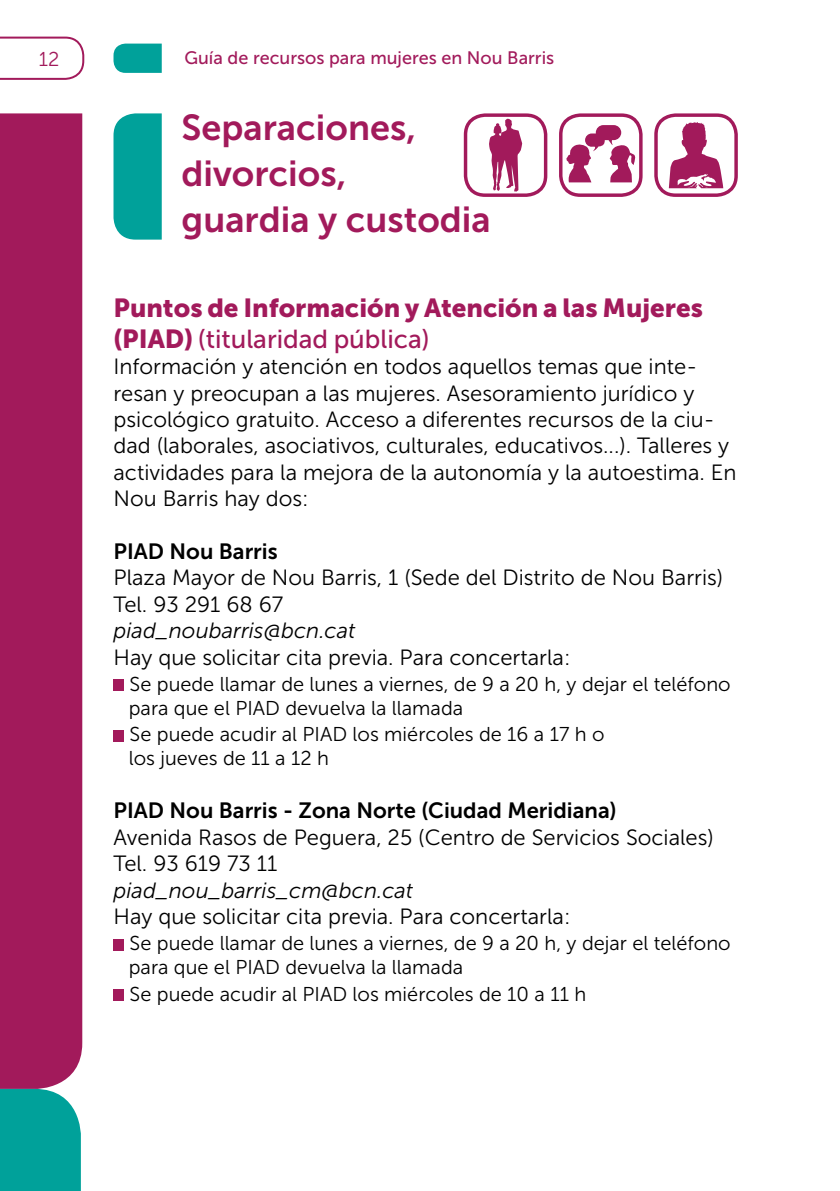
<style>
.page{position:relative;width:840px;height:1191px;background:#fff}
.page>*{position:absolute;margin:0;border:0;box-sizing:border-box;transform-origin:0 0}
.t1{font:36px/46px "Museo Sans 700";color:#a21a5b}
.t2{font:26px "Museo Sans 900";color:#a21a5b}
.t3{font:26px "Museo Sans 500";color:#a21a5b}
.t4{font:22px/26.4px "Museo Sans 300";color:#000}
.t5{font:22px "Museo Sans 700";color:#000}
.t6{font:italic 22px "Museo Sans 300";color:#000}
.t7{font:20px/24px "Museo Sans 300";color:#000}
.t8{font:20px "Museo Sans 300";color:#a21a5b}
.t9{font:18px "Museo Sans 500";color:#a21a5b}
.s1{font-family:"Museo Sans 900"}
</style>
<div class="page">
<div style="left:0;top:113px;width:82px;height:976px;background:#a21a5b"></div>
<div style="left:0;top:1089px;width:81px;height:102px;background:#00a19a"></div>
<svg style="left:0;top:36px;width:85px;height:44px"></svg>
<svg style="left:113px;top:44px;width:49px;height:29px"></svg>
<div style="left:113px;top:679px;width:11px;height:12px;background:#a21a5b"></div>
<div style="left:113px;top:730px;width:11px;height:11px;background:#a21a5b"></div>
<div style="left:113px;top:939px;width:11px;height:11px;background:#a21a5b"></div>
<div style="left:113px;top:989px;width:11px;height:11px;background:#a21a5b"></div>
<svg style="left:113px;top:113px;width:49px;height:127px;background:#0da59f"></svg>
<div style="left:463px;top:113px;width:84px;height:84px;border:3px solid #a21a5b;border-radius:20px"></div>
<svg style="left:489px;top:118px;width:33px;height:73px"></svg>
<div style="left:558px;top:113px;width:84px;height:84px;border:3px solid #a21a5b;border-radius:20px"></div>
<svg style="left:566px;top:125px;width:70px;height:57px"></svg>
<div style="left:654px;top:113px;width:83px;height:84px;border:3px solid #a21a5b;border-radius:20px"></div>
<svg style="left:668px;top:122px;width:54px;height:66px"></svg>
<p class="t8" style="left:39px;top:48px;width:22px">12</p>
<p class="t9" style="left:184px;top:48px;width:371px">Guía de recursos para mujeres en Nou Barris</p>
<h1 class="t1" style="left:181px;top:105px;width:310px">Separaciones, divorcios,<br>guardia y custodia</h1>
<p class="t2" style="left:113px;top:293px;width:590px">Puntos de Información y Atención a las Mujeres</p>
<p class="t3" style="left:113px;top:324px;width:317px"><span class="s1">(PIAD)</span> (titularidad pública)</p>
<p class="t4" style="left:113px;top:353px;width:624px">Información y atención en todos aquellos temas que inte&shy;resan y preocupan a las mujeres. Asesoramiento jurídico y psicológico gratuito. Acceso a diferentes recursos de la ciu&shy;dad (laborales, asociativos, culturales, educativos...). Talleres y actividades para la mejora de la autonomía y la autoestima. En Nou Barris hay dos:</p>
<p class="t5" style="left:113px;top:539px;width:166px">PIAD Nou Barris</p>
<p class="t4" style="left:113px;top:565px;width:611px">Plaza Mayor de Nou Barris, 1 (Sede del Distrito de Nou Barris)<br>Tel. 93 291 68 67</p>
<p class="t6" style="left:113px;top:619px;width:243px">piad_noubarris@bcn.cat</p>
<p class="t4" style="left:113px;top:644px;width:458px">Hay que solicitar cita previa. Para concertarla:</p>
<p class="t7" style="left:129px;top:672px;width:603px">Se puede llamar de lunes a viernes, de 9 a 20 h, y dejar el teléfono para que el PIAD devuelva la llamada</p>
<p class="t7" style="left:129px;top:722px;width:477px">Se puede acudir al PIAD los miércoles de 16 a 17 h o los jueves de 11 a 12 h</p>
<p class="t5" style="left:113px;top:798px;width:504px">PIAD Nou Barris - Zona Norte (Ciudad Meridiana)</p>
<p class="t4" style="left:113px;top:824px;width:601px">Avenida Rasos de Peguera, 25 (Centro de Servicios Sociales)<br>Tel. 93 619 73 11</p>
<p class="t6" style="left:113px;top:878px;width:301px">piad_nou_barris_cm@bcn.cat</p>
<p class="t4" style="left:113px;top:903px;width:458px">Hay que solicitar cita previa. Para concertarla:</p>
<p class="t7" style="left:129px;top:931px;width:603px">Se puede llamar de lunes a viernes, de 9 a 20 h, y dejar el teléfono para que el PIAD devuelva la llamada</p>
<p class="t7" style="left:130px;top:982px;width:458px">Se puede acudir al PIAD los miércoles de 10 a 11 h</p>
</div>
